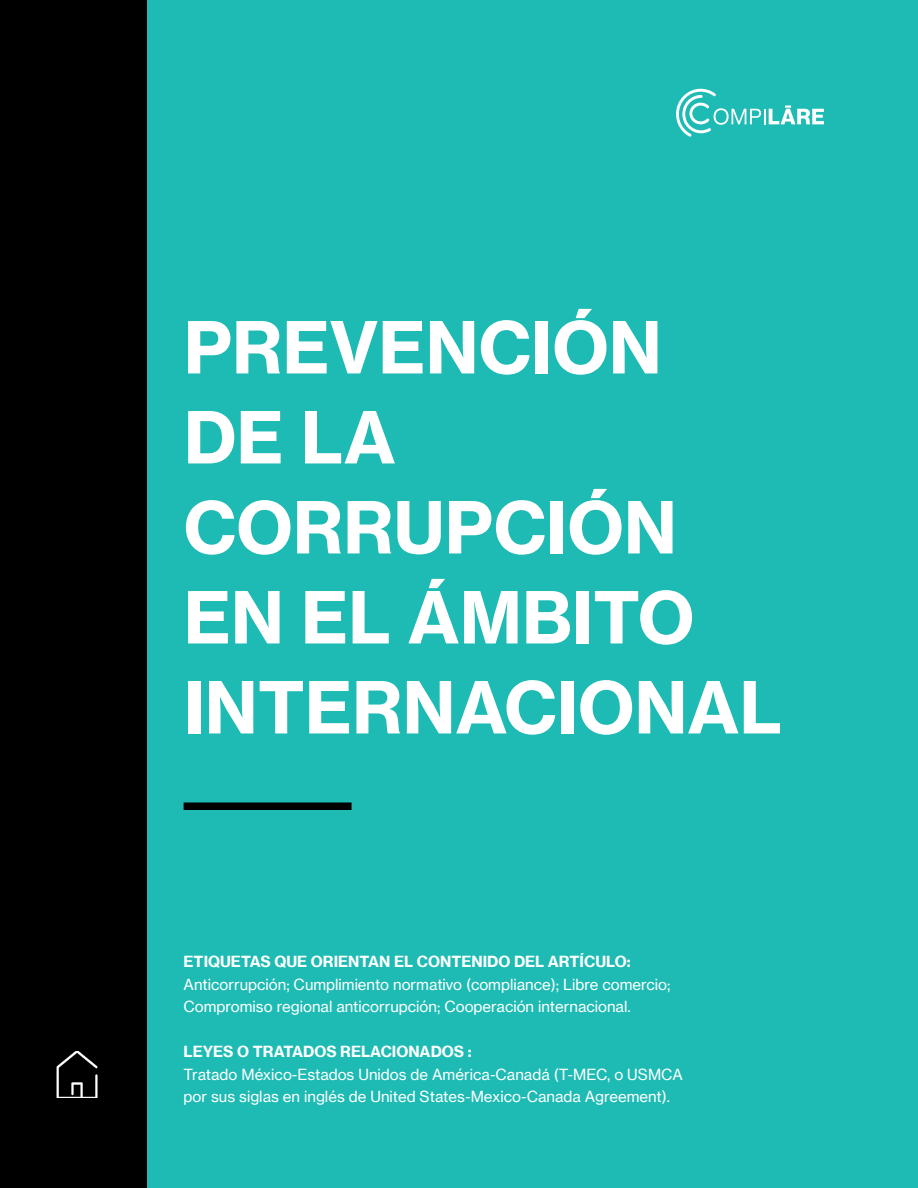
<style>
.page{position:relative;width:918px;height:1188px;background:#fff}
.page>*{position:absolute;margin:0;border:0;box-sizing:border-box;transform-origin:0 0}
.Títulos_importantes{font:70.5px "N Haas Grotesk TX Pro 75 Bd";color:#fff}
.Títulos_importantes-2{font:15px "N Haas Grotesk TX Pro 55 Rg";color:#fff}
.Títulos_importantes-3{font:15px "N Haas Grotesk TX Pro 75 Bd";color:#fff}
</style>
<div class="page">
<div style="left:2px;top:0;width:916px;height:1188px;background:#1dbbb3"></div>
<div style="left:0;top:0;width:147px;height:1188px;background:#000001"></div>
<div style="left:184px;top:802px;width:168px;height:8px;background:#000"></div>
<svg style="left:676px;top:89px;width:148px;height:48px"></svg>
<img style="left:56px;top:1051px;width:42px;height:47px">
<p class="Títulos_importantes" style="left:184px;top:303px;width:480px">PREVENCIÓN</p>
<p class="Títulos_importantes" style="left:184px;top:393px;width:214px">DE LA</p>
<p class="Títulos_importantes" style="left:184px;top:483px;width:495px">CORRUPCIÓN</p>
<p class="Títulos_importantes" style="left:184px;top:573px;width:512px">EN EL ÁMBITO</p>
<p class="Títulos_importantes" style="left:184px;top:663px;width:600px">INTERNACIONAL</p>
<p class="Títulos_importantes-3" style="left:184px;top:952px;width:449px">ETIQUETAS QUE ORIENTAN EL CONTENIDO DEL ARTÍCULO:</p>
<p class="Títulos_importantes-2" style="left:184px;top:975px;width:488px">Anticorrupción; Cumplimiento normativo (compliance); Libre comercio;</p>
<p class="Títulos_importantes-2" style="left:184px;top:998px;width:449px">Compromiso regional anticorrupción; Cooperación internacional.</p>
<p class="Títulos_importantes-3" style="left:184px;top:1042px;width:290px">LEYES O TRATADOS RELACIONADOS :</p>
<p class="Títulos_importantes-2" style="left:184px;top:1065px;width:501px">Tratado México-Estados Unidos de América-Canadá (T-MEC, o USMCA</p>
<p class="Títulos_importantes-2" style="left:184px;top:1088px;width:488px">por sus siglas en inglés de United States-Mexico-Canada Agreement).</p>
</div>
